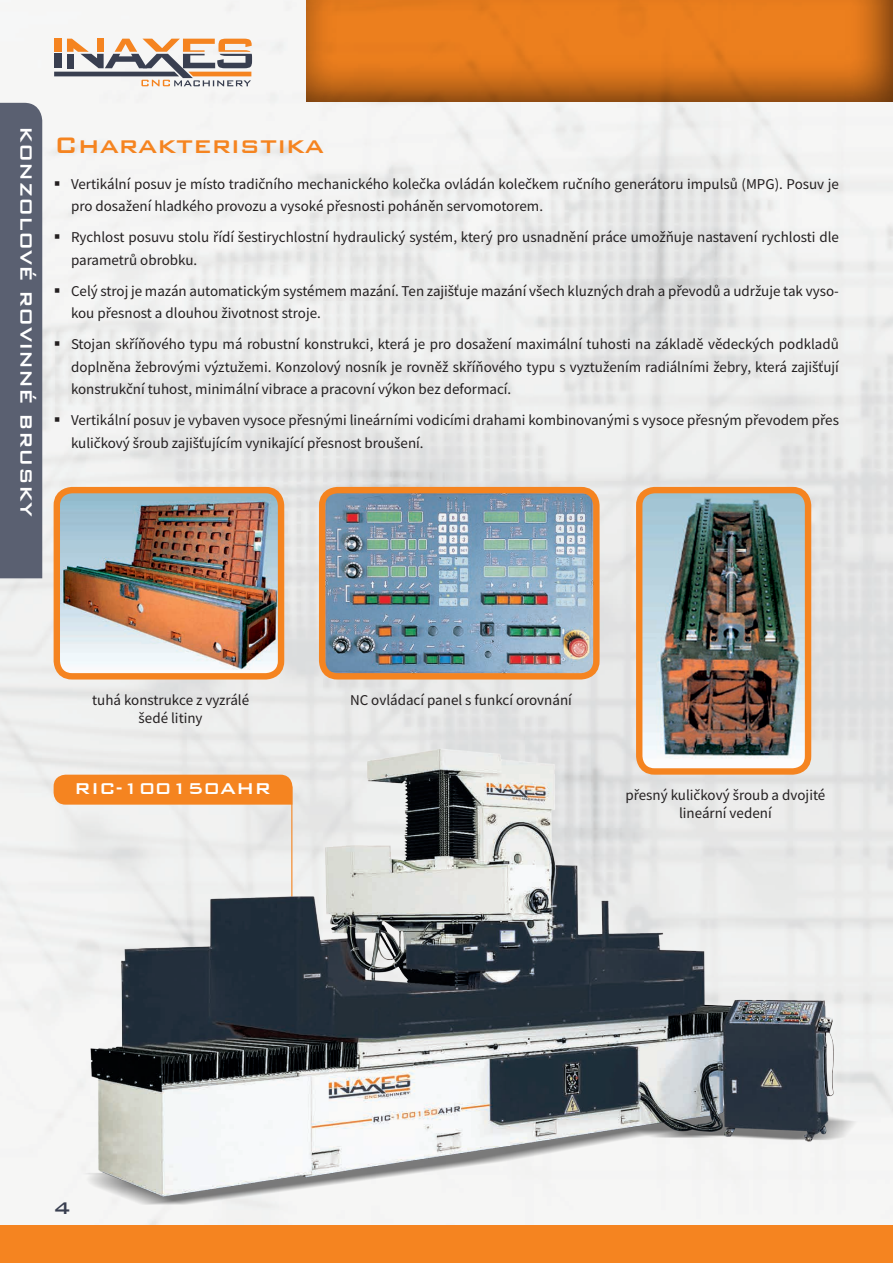
<style>
.page{position:relative;width:893px;height:1263px;background:#fff}
.page>*{position:absolute;margin:0;border:0;box-sizing:border-box;transform-origin:0 0}
.t1{font:30px "Bank Gothic Md EU";color:#f58420}
.t2{font:22.5px "Bank Gothic Md EU";color:#393f50}
.t3{font:21.9px "Bank Gothic Md EU";color:#fff}
.t4{font:21px "Bank Gothic Md EU";color:#fff}
.t5{font:15px/22.5px "Source Sans Pro";color:#231f20}
</style>
<div class="page">
<img style="left:0;top:0;width:893px;height:1225px">
<div style="left:0;top:1225px;width:893px;height:38px;background:#f58420"></div>
<div style="left:305px;top:0;width:588px;height:104px;background:#231f20;opacity:.7"></div>
<svg style="left:54px;top:39px;width:198px;height:47px"></svg>
<div style="left:0;top:103px;width:42px;height:475px;background:#5a6071"></div>
<img style="left:57px;top:490px;width:224px;height:186px">
<div style="left:54px;top:487px;width:230px;height:192px;border:6px solid #f58420;border-radius:15px"></div>
<img style="left:322px;top:490px;width:274px;height:186px">
<div style="left:319px;top:487px;width:281px;height:192px;border:6px solid #f58420;border-radius:15px"></div>
<img style="left:639px;top:490px;width:169px;height:258px">
<div style="left:636px;top:487px;width:175px;height:288px;border:6px solid #f58420;border-radius:15px"></div>
<img style="left:35px;top:748px;width:858px;height:470px">
<h3 class="t3" style="left:38px;top:126px;width:392px;rotate:90deg">KONZOLOVÉ ROVINNÉ BRUSKY</h3>
<h1 class="t1" style="left:54px;top:129px;width:271px">Charakteristika</h1>
<p class="t5" style="left:71px;top:172px;width:769px;text-indent:-17px">▪ Vertikální posuv je místo tradičního mechanického kolečka ovládán kolečkem ručního generátoru impulsů (MPG). Posuv je pro dosažení hladkého provozu a vysoké přesnosti poháněn servomotorem.</p>
<p class="t5" style="left:71px;top:226px;width:769px;text-indent:-17px">▪ Rychlost posuvu stolu řídí šestirychlostní hydraulický systém, který pro usnadnění práce umožňuje nastavení rychlosti dle parametrů obrobku.</p>
<p class="t5" style="left:71px;top:279px;width:769px;text-indent:-17px">▪ Celý stroj je mazán automatickým systémem mazání. Ten zajišťuje mazání všech kluzných drah a převodů a udržuje tak vyso&shy;kou přesnost a dlouhou životnost stroje.</p>
<p class="t5" style="left:71px;top:333px;width:769px;text-align:justify;text-indent:-17px">▪ Stojan skříňového typu má robustní konstrukci, která je pro dosažení maximální tuhosti na základě vědeckých podkladů doplněna žebrovými výztužemi. Konzolový nosník je rovněž skříňového typu s vyztužením radiálními žebry, která zajišťují konstrukční tuhost, minimální vibrace a pracovní výkon bez deformací.</p>
<p class="t5" style="left:71px;top:409px;width:769px;text-indent:-17px">▪ Vertikální posuv je vybaven vysoce přesnými lineárními vodicími drahami kombinovanými s vysoce přesným převodem přes kuličkový šroub zajišťujícím vynikající přesnost broušení.</p>
<p class="t5" style="left:92px;top:691px;width:159px;line-height:18px;text-align:center">tuhá konstrukce z vyzrálé šedé litiny</p>
<p class="t5" style="left:350px;top:689px;width:223px">NC ovládací panel s funkcí orovnání</p>
<h3 class="t4" style="left:74px;top:777px;width:199px">RIC-100150AHR</h3>
<p class="t5" style="left:625px;top:786px;width:201px;line-height:18px;text-align:center">přesný kuličkový šroub a dvojité lineární vedení</p>
<h2 class="t2" style="left:54px;top:1196px;width:19px">4</h2>
</div>
